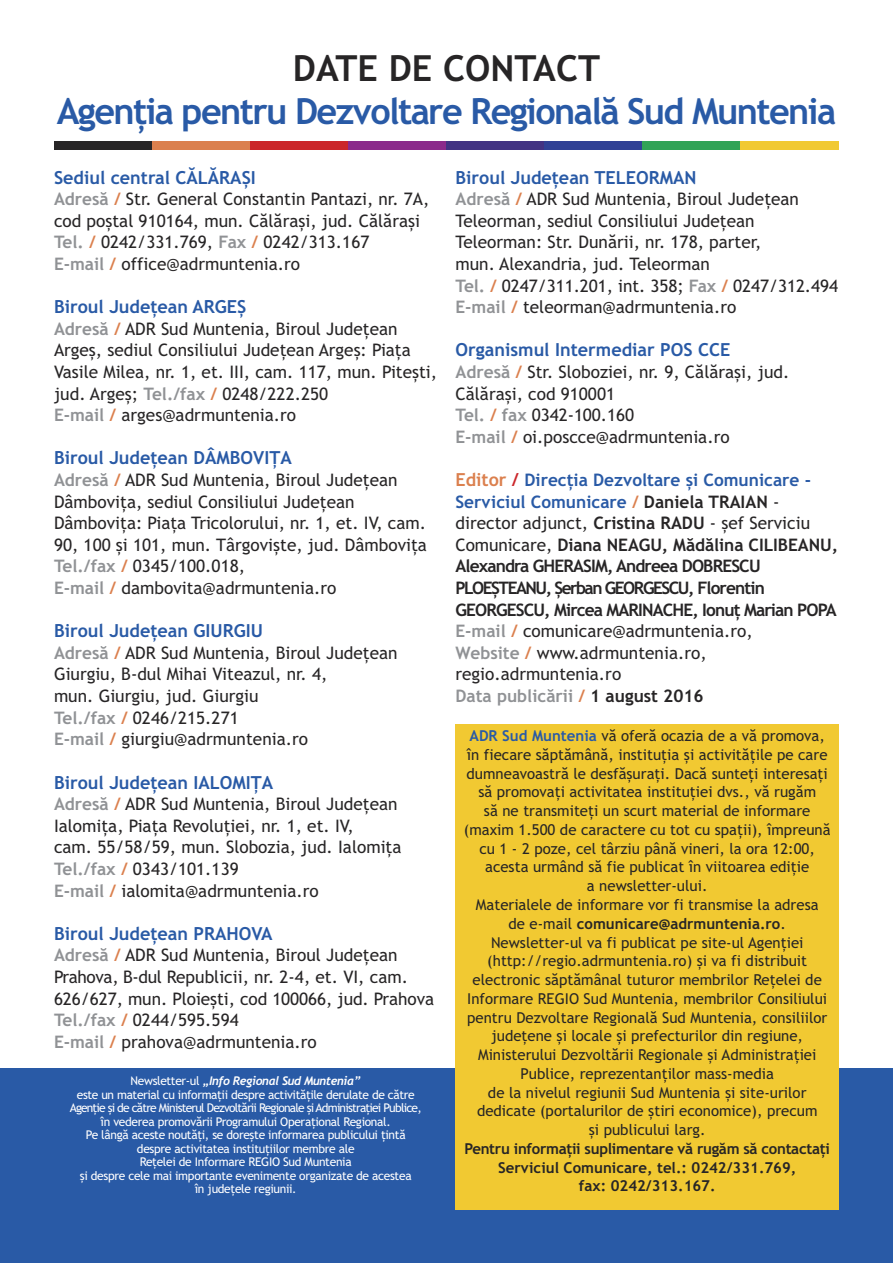
<style>
.page{position:relative;width:893px;height:1263px;background:#fff}
.page>*{position:absolute;margin:0;border:0;box-sizing:border-box;transform-origin:0 0}
.t1{font:700 36px "Trebuchet MS";letter-spacing:-.045em;color:#295aa6}
.t2{font:700 36px "Trebuchet MS";color:#272526}
.t3{font:700 18px "Trebuchet MS";color:#295aa6}
.t4{font:17.25px/21.6px "Trebuchet MS";color:#272526}
.t5{font:700 17.25px/21.6px "Trebuchet MS";letter-spacing:-.005em;color:#272526}
.t6{font:15px/18.8px "Trebuchet MS";color:#272526;text-align:center}
.t7{font:700 15px/18.8px "Trebuchet MS";letter-spacing:-.02em;color:#272526;text-align:center}
.t8{font:12px/13.5px "Trebuchet MS";letter-spacing:-.025em;color:#fff;text-align:center}
.t9{font:italic 700 12px "Trebuchet";letter-spacing:-.03em;color:#fff}
.s1{font-weight:700;color:#909295}
.s2{font-weight:700;color:#db804e}
.s3{font-size:18px;color:#db804e}
.s4{font-size:18px;color:#cb262a}
.s5{color:#295aa6}
.s6{color:#db804e}
.s7{font-weight:400}
.s8{color:#909295}
.s9{font-weight:700;color:#295aa6}
.s10{font-weight:700}
.s11{font-family:"Trebuchet MS";font-weight:400;font-style:normal}
</style>
<div class="page">
<div style="left:0;top:1068px;width:893px;height:195px;background:#295aa6"></div>
<div style="left:455px;top:724px;width:384px;height:485px;background:#f1c932"></div>
<div style="left:54px;top:142px;width:98px;height:7px;background:#272526"></div>
<div style="left:152px;top:142px;width:98px;height:7px;background:#db804e"></div>
<div style="left:250px;top:142px;width:98px;height:7px;background:#cb262a"></div>
<div style="left:348px;top:142px;width:98px;height:7px;background:#8b2a8b"></div>
<div style="left:446px;top:142px;width:98px;height:7px;background:#423383"></div>
<div style="left:544px;top:142px;width:98px;height:7px;background:#304195"></div>
<div style="left:642px;top:142px;width:98px;height:7px;background:#31a357"></div>
<div style="left:740px;top:142px;width:98px;height:7px;background:#f1c932"></div>
<h1 class="t2" style="left:293px;top:47px;width:309px">DATE DE CONTACT</h1>
<h1 class="t1" style="left:57px;top:90px;width:781px">Agenţia pentru Dezvoltare Regională Sud Muntenia</h1>
<p class="t3" style="left:54px;top:167px;width:203px">Sediul central CĂLĂRAȘI</p>
<p class="t4" style="left:54px;top:188px;width:377px"><span class="s1">Adresă</span> <span class="s2">/</span> Str. General Constantin Pantazi, nr. 7A, cod poștal 910164, mun. Călărași, jud. Călărași <span class="s1">Tel.</span> <span class="s2">/</span> 0242/331.769, <span class="s1">Fax</span> <span class="s2">/</span> 0242/313.167<br><span class="s1">E-mail</span> <span class="s2">/</span> office@adrmuntenia.ro</p>
<p class="t3" style="left:54px;top:296px;width:194px">Biroul Judeţean ARGEȘ</p>
<p class="t4" style="left:54px;top:318px;width:385px"><span class="s1">Adresă</span> <span class="s2">/</span> ADR Sud Muntenia, Biroul județean Argeș, sediul Consiliului județean Argeș: Piața vasile Milea, nr. 1, et. III, cam. 117, mun. Pitești, jud. Argeș; <span class="s1">Tel./fax</span> <span class="s2">/</span> 0248/222.250<br><span class="s1">E-mail</span> <span class="s2">/</span> arges@adrmuntenia.ro</p>
<p class="t3" style="left:54px;top:448px;width:239px">Biroul Judeţean DÂMBOVIȚA</p>
<p class="t4" style="left:54px;top:469px;width:374px"><span class="s1">Adresă</span> <span class="s2">/</span> ADR Sud Muntenia, Biroul județean Dâmbovița, sediul Consiliului județean Dâmbovița: Piața Tricolorului, nr. 1, et. Iv, cam.<br>90, 100 și 101, mun. Târgoviște, jud. Dâmbovița <span class="s1">Tel./fax</span> <span class="s2">/</span> 0345/100.018,<br><span class="s1">E-mail</span> <span class="s2">/</span> dambovita@adrmuntenia.ro</p>
<p class="t3" style="left:54px;top:620px;width:211px">Biroul Judeţean GIURGIU</p>
<p class="t4" style="left:54px;top:642px;width:345px"><span class="s1">Adresă</span> <span class="s2">/</span> ADR Sud Muntenia, Biroul județean Giurgiu, B-dul Mihai viteazul, nr. 4,<br>mun. Giurgiu, jud. Giurgiu<br><span class="s1">Tel./fax</span> <span class="s2">/</span> 0246/215.271<br><span class="s1">E-mail</span> <span class="s2">/</span> giurgiu@adrmuntenia.ro</p>
<p class="t3" style="left:54px;top:772px;width:221px">Biroul Judeţean IALOMIȚA</p>
<p class="t4" style="left:54px;top:793px;width:349px"><span class="s1">Adresă</span> <span class="s2">/</span> ADR Sud Muntenia, Biroul județean Ialomița, Piața Revoluției, nr. 1, et. Iv,<br>cam. 55/58/59, mun. Slobozia, jud. Ialomița <span class="s1">Tel./fax</span> <span class="s2">/</span> 0343/101.139<br><span class="s1">E-mail</span> <span class="s2">/</span> ialomita@adrmuntenia.ro</p>
<p class="t3" style="left:54px;top:923px;width:220px">Biroul Judeţean PRAHOVA</p>
<p class="t4" style="left:54px;top:944px;width:382px"><span class="s1">Adresă</span> <span class="s2">/</span> ADR Sud Muntenia, Biroul județean Prahova, B-dul Republicii, nr. 2-4, et. vI, cam.<br>626/627, mun. Ploiești, cod 100066, jud. Prahova <span class="s1">Tel./fax</span> <span class="s2">/</span> 0244/595.594<br><span class="s1">E-mail</span> <span class="s2">/</span> prahova@adrmuntenia.ro</p>
<p class="t3" style="left:455px;top:167px;width:243px">Biroul Judeţean TELEORMAN</p>
<p class="t4" style="left:455px;top:188px;width:384px"><span class="s1">Adresă</span> <span class="s2">/</span> ADR Sud Muntenia, Biroul județean Teleorman, sediul Consiliului județean Teleorman: Str. Dunării, nr. 178, parter,<br>mun. Alexandria, jud. Teleorman<br><span class="s1">Tel.</span> <span class="s2">/</span> 0247/311.201, int. 358; <span class="s1">Fax</span> <span class="s2">/</span> 0247/312.494<br><span class="s1">E-mail</span> <span class="s2">/</span> teleorman@adrmuntenia.ro</p>
<p class="t3" style="left:455px;top:340px;width:276px">Organismul Intermediar POS CCE</p>
<p class="t4" style="left:455px;top:361px;width:335px"><span class="s1">Adresă</span> <span class="s2">/</span> Str. Sloboziei, nr. 9, Călărași, jud.<br>Călărași, cod 910001<br><span class="s1">Tel.</span> <span class="s2">/</span> <span class="s1">fax</span> 0342-100.160<br><span class="s1">E-mail</span> <span class="s2">/</span> oi.poscce@adrmuntenia.ro</p>
<p class="t5" style="left:455px;top:469px;width:384px"><span class="s3">Editor</span> <span class="s4">/</span> <span class="s5">Direcţia Dezvoltare şi Comunicare - Serviciul Comunicare</span> <span class="s6">/</span> Daniela TRAIAN <span class="s7">- director adjunct,</span> Cristina RADU <span class="s7">- șef Serviciu Comunicare,</span> Diana NEAGU, Mădălina CILIBEANU, Alexandra GHERASIM, Andreea DOBRESCU PLOEȘTEANU, Șerban GEORGESCU, Florentin GEORGESCU, Mircea MARINACHE, Ionuţ Marian POPA <span class="s8">E-mail</span> <span class="s6">/</span> <span class="s7">comunicare@adrmuntenia.ro,<br></span><span class="s8">Website</span> <span class="s6">/</span> <span class="s7">www.adrmuntenia.ro, regio.adrmuntenia.ro<br></span><span class="s8">Data publicării</span> <span class="s6">/</span> 1 august 2016</p>
<p class="t6" style="left:464px;top:727px;width:368px"><span class="s9">ADR Sud Muntenia</span> vă oferă ocazia de a vă promova, în fiecare săptămână, instituția și activitățile pe care dumneavoastră le desfășurați. Dacă sunteți interesați să promovați activitatea instituției dvs., vă rugăm<br>să ne transmiteți un scurt material de informare (maxim 1.500 de caractere cu tot cu spații), împreună cu 1 - 2 poze, cel târziu până vineri, la ora 12:00, acesta urmând să fie publicat în viitoarea ediție<br>a newsletter-ului.<br>Materialele de informare vor fi transmise la adresa<br>de e-mail <span class="s10">comunicare@adrmuntenia.ro</span>. newsletter-ul va fi publicat pe site-ul Agenției (http://regio.adrmuntenia.ro) și va fi distribuit electronic săptămânal tuturor membrilor Rețelei de Informare REGIO Sud Muntenia, membrilor Consiliului pentru Dezvoltare Regională Sud Muntenia, consiliilor județene și locale și prefecturilor din regiune, Ministerului Dezvoltării Regionale și Administrației Publice, reprezentanților mass-media<br>de la nivelul regiunii Sud Muntenia și site-urilor dedicate (portalurilor de știri economice), precum<br>și publicului larg.</p>
<p class="t7" style="left:465px;top:1139px;width:367px">Pentru informaţii suplimentare vă rugăm să contactaţi<br>Serviciul Comunicare, tel.: 0242/331.769,<br>fax: 0242/313.167.</p>
<p class="t9" style="left:131px;top:1074px;width:232px"><span class="s11">newsletter-ul</span> „Info Regional Sud Muntenia”</p>
<p class="t8" style="left:70px;top:1088px;width:353px">este un material cu informații despre activitățile derulate de către Agenție și de către Ministerul Dezvoltării Regionale și Administrației Publice, în vederea promovării Programului Operațional Regional.<br>Pe lângă aceste noutăți, se dorește informarea publicului țintă despre activitatea instituțiilor membre ale<br>Rețelei de Informare REGIO Sud Muntenia<br>și despre cele mai importante evenimente organizate de acestea<br>în județele regiunii.</p>
</div>
